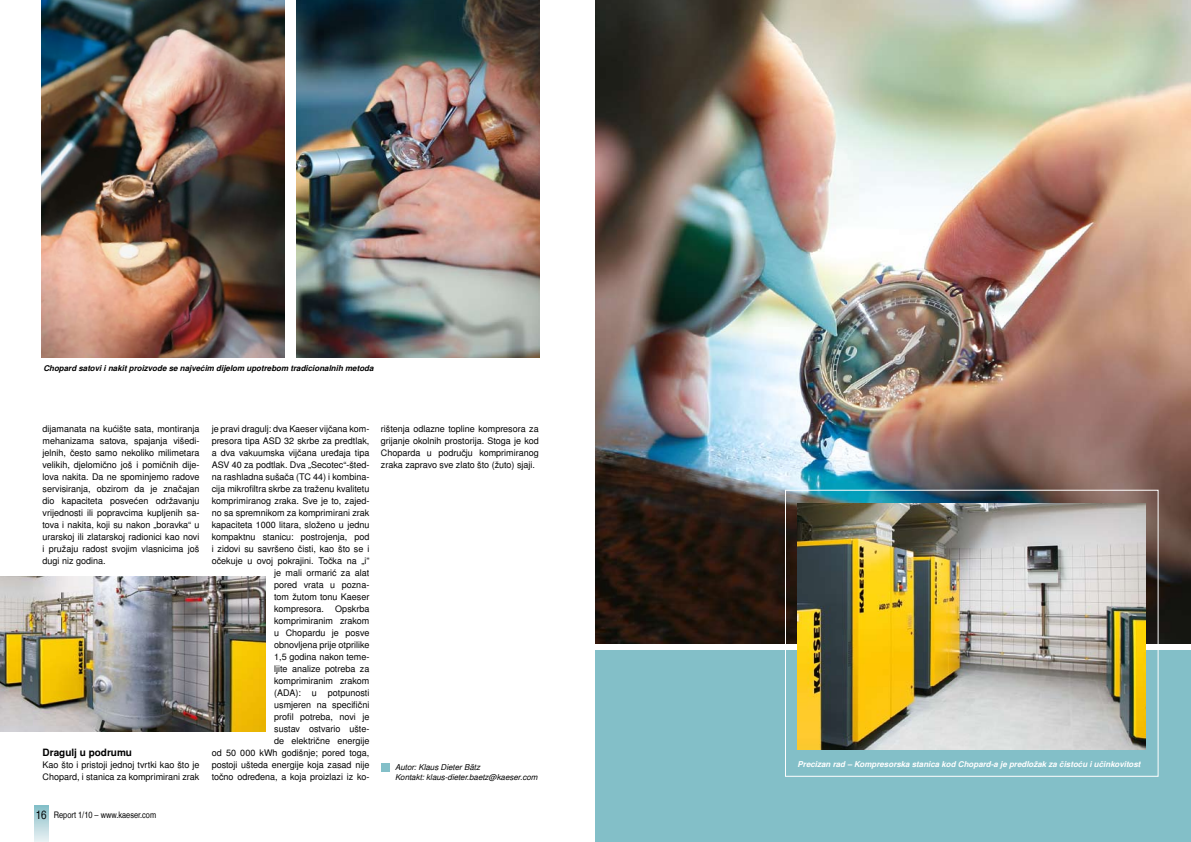
<style>
.page{position:relative;width:1191px;height:842px;background:#fff}
.page>*{position:absolute;margin:0;border:0;box-sizing:border-box;transform-origin:0 0}
.t1{font:700 10px "Nimbus San L";color:#000}
.t2{font:9px/12px "Nimbus San L";color:#000;text-align:justify}
.t3{font:9px "Nimbus San L Reg Con";color:#000}
.t4{font:italic 700 8px "Nimbus San L";color:#fff}
.t5{font:italic 700 8px "Nimbus San L";color:#000}
.t6{font:italic 8px/10px "Nimbus San L";color:#000}
.s1{font-size:12px}
</style>
<div class="page">
<img style="left:595px;top:0;width:596px;height:643px">
<div style="left:595px;top:651px;width:596px;height:191px;background:#83bfc8"></div>
<div style="left:785px;top:490px;width:373px;height:287px;border:1px solid #fff"></div>
<img style="left:797px;top:503px;width:348px;height:246px">
<svg style="left:34px;top:806px;width:14px;height:36px"></svg>
<div style="left:382px;top:763px;width:8px;height:8px;background:#83bfc8"></div>
<img style="left:297px;top:0;width:242px;height:357px">
<img style="left:42px;top:0;width:242px;height:357px">
<img style="left:0;top:577px;width:265px;height:154px">
<p class="t5" style="left:43px;top:363px;width:332px">Chopard satovi i nakit proizvode se najvećim dijelom upotrebom tradicionalnih metoda</p>
<p class="t2" style="left:43px;top:423px;width:158px">dijamanata na kućište sata, montiranja mehanizama satova, spajanja višedi&shy;jelnih, često samo nekoliko milimetara velikih, djelomično još i pomičnih dije&shy;lova nakita. Da ne spominjemo radove servisiranja, obzirom da je značajan dio kapaciteta posvećen održavanju vrijednosti ili popravcima kupljenih sa&shy;tova i nakita, koji su nakon „boravka“ u urarskoj ili zlatarskoj radionici kao novi i pružaju radost svojim vlasnicima još dugi niz godina.</p>
<p class="t1" style="left:43px;top:747px;width:91px">Dragulj u podrumu</p>
<p class="t2" style="left:43px;top:759px;width:158px">Kao što i pristoji jednoj tvrtki kao što je<br>Chopard, i stanica za komprimirani zrak</p>
<p class="t3" style="left:36px;top:809px;width:122px"><span class="s1">16</span> Report 1/10 – www.kaeser.com</p>
<p class="t2" style="left:212px;top:423px;width:159px">je pravi dragulj: dva Kaeser vijčana kom-</p>
<p class="t2" style="left:212px;top:435px;width:159px">presora tipa ASD 32 skrbe za predtlak,</p>
<p class="t2" style="left:212px;top:447px;width:159px">a dva vakuumska vijčana uređaja tipa</p>
<p class="t2" style="left:212px;top:459px;width:159px">ASV 40 za podtlak. Dva „Secotec“-šted-</p>
<p class="t2" style="left:212px;top:471px;width:159px">na rashladna sušača (TC 44) i kombina-</p>
<p class="t2" style="left:212px;top:483px;width:159px">cija mikrofiltra skrbe za traženu kvalitetu</p>
<p class="t2" style="left:212px;top:495px;width:159px">komprimiranog zraka. Sve je to, zajed-</p>
<p class="t2" style="left:212px;top:507px;width:159px">no sa spremnikom za komprimirani zrak</p>
<p class="t2" style="left:212px;top:519px;width:159px">kapaciteta 1000 litara, složeno u jednu</p>
<p class="t2" style="left:212px;top:531px;width:159px">kompaktnu stanicu: postrojenja, pod</p>
<p class="t2" style="left:212px;top:543px;width:159px">i zidovi su savršeno čisti, kao što se i</p>
<p class="t2" style="left:212px;top:555px;width:159px">očekuje u ovoj pokrajini. Točka na „i”</p>
<p class="t2" style="left:274px;top:567px;width:97px">je mali ormarić za alat</p>
<p class="t2" style="left:274px;top:579px;width:97px">pored vrata u pozna-</p>
<p class="t2" style="left:274px;top:591px;width:97px">tom žutom tonu Kaeser</p>
<p class="t2" style="left:274px;top:603px;width:51px">kompresora.</p>
<p class="t2" style="left:212px;top:603px;width:159px;text-align:right">Opskrba<br>komprimiranim zrakom<br>u Chopardu je posve<br>obnovljena prije otprilike<br>1,5 godina nakon teme-<br>ljite analize potreba za<br>komprimiranim zrakom<br>(ADA): u potpunosti<br>usmjeren na specifični<br>profil potreba, novi je<br>sustav ostvario ušte-<br>de električne energije<br>od 50 000 kWh godišnje; pored toga, postoji ušteda energije koja zasad nije točno određena, a koja proizlazi iz ko-</p>
<p class="t2" style="left:381px;top:423px;width:159px">rištenja odlazne topline kompresora za grijanje okolnih prostorija. Stoga je kod Choparda u području komprimiranog zraka zapravo sve zlato što (žuto) sjaji.</p>
<p class="t6" style="left:395px;top:763px;width:144px">Autor: Klaus Dieter Bätz<br>Kontakt: klaus-dieter.baetz@kaeser.com</p>
<p class="t4" style="left:797px;top:759px;width:344px">Precizan rad – Kompresorska stanica kod Chopard-a je predložak za čistoću i učinkovitost</p>
</div>
